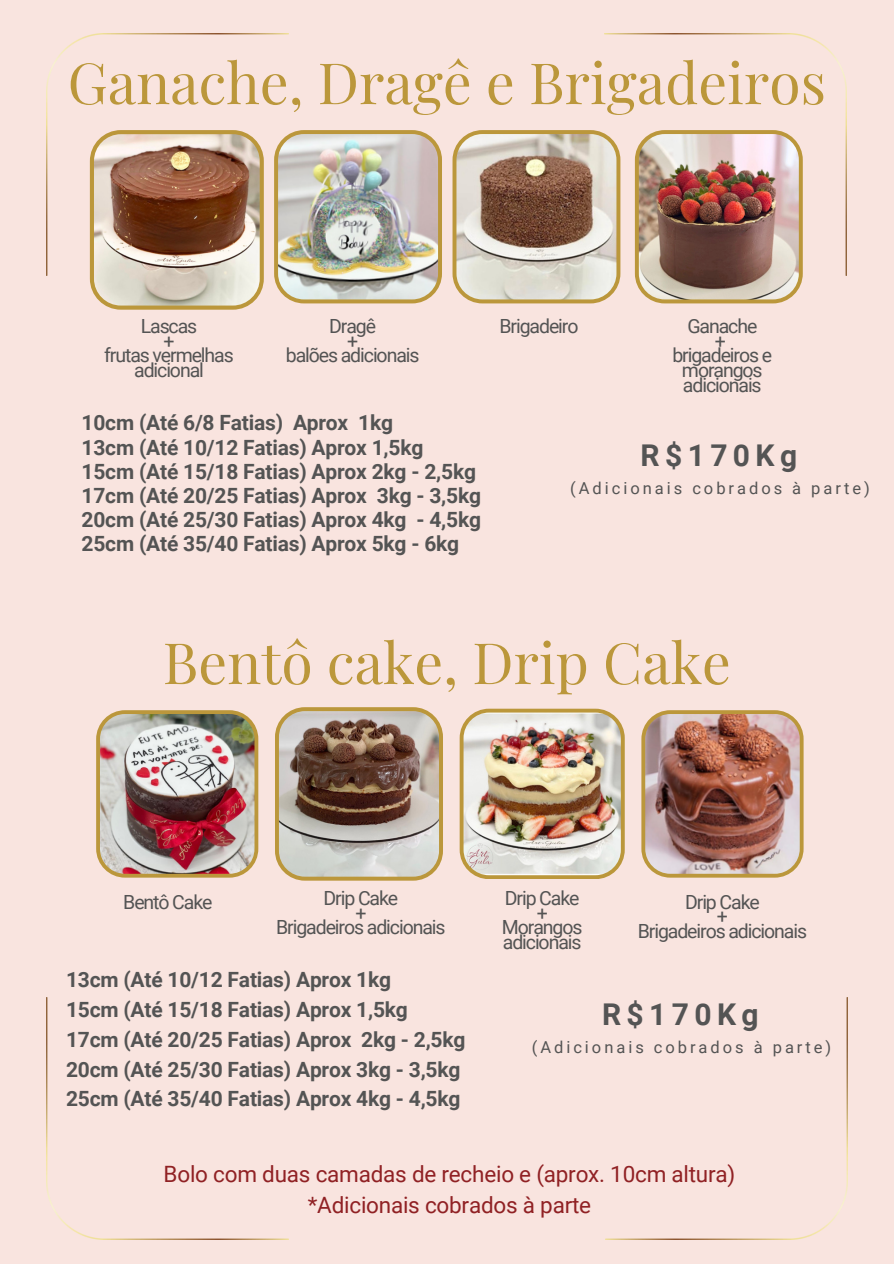
<style>
.page{position:relative;width:894px;height:1264px;background:#fff}
.page>*{position:absolute;margin:0;border:0;box-sizing:border-box;transform-origin:0 0}
.t1{font:57px "Playfair Display";color:#bb973b}
.t2{font:700 30px "Roboto";letter-spacing:.18em;color:#545454}
.t3{font:22.5px/31.5px "Roboto";letter-spacing:-.01em;color:#902124;text-align:center}
.t4{font:700 21px "Roboto";letter-spacing:-.01em;color:#545454}
.t5{font:19.5px/14.7px "Roboto";letter-spacing:-.055em;color:#545454;text-align:center}
.t6{font:16.5px "Roboto";letter-spacing:.18em;color:#545454}
</style>
<div class="page">
<div style="left:0;top:0;width:893px;height:1263px;background:#f9e4df"></div>
<img style="left:46px;top:997px;width:242px;height:242px">
<img style="left:605px;top:997px;width:242px;height:242px">
<img style="left:46px;top:34px;width:242px;height:242px">
<img style="left:604px;top:34px;width:242px;height:242px">
<svg style="left:275px;top:707px;width:168px;height:173px;background:#a19081"></svg>
<img style="left:641px;top:710px;width:162px;height:167px">
<img style="left:96px;top:710px;width:162px;height:167px">
<img style="left:459px;top:708px;width:165px;height:171px">
<img style="left:634px;top:130px;width:168px;height:173px">
<img style="left:274px;top:130px;width:168px;height:173px">
<svg style="left:452px;top:130px;width:168px;height:173px"></svg>
<svg style="left:90px;top:130px;width:174px;height:180px;background:#b5977f"></svg>
<h2 class="t1" style="left:68px;top:43px;width:759px">Ganache, Dragê e Brigadeiros</h2>
<p class="t5" style="left:141px;top:319px;width:58px">Lascas</p>
<p class="t5" style="left:499px;top:319px;width:80px">Brigadeiro</p>
<p class="t5" style="left:104px;top:334px;width:131px">+<br>frutas vermelhas adicional</p>
<p class="t5" style="left:286px;top:319px;width:135px">Dragê<br>+<br>balões adicionais</p>
<h1 class="t5" style="left:672px;top:319px;width:101px">Ganache<br>+ brigadeiros e morangos adicionais</h1>
<h4 class="t4" style="left:82px;top:411px;width:313px">10cm (Até 6/8 Fatias) Aprox 1kg</h4>
<h4 class="t4" style="left:82px;top:459px;width:396px">15cm (Até 15/18 Fatias) Aprox 2kg - 2,5kg</h4>
<h4 class="t4" style="left:82px;top:435px;width:343px">13cm (Até 10/12 Fatias) Aprox 1,5kg</h4>
<h2 class="t4" style="left:82px;top:483px;width:401px">17cm (Até 20/25 Fatias) Aprox 3kg - 3,5kg</h2>
<h2 class="t4" style="left:82px;top:507px;width:401px">20cm (Até 25/30 Fatias) Aprox 4kg - 4,5kg</h2>
<h2 class="t4" style="left:82px;top:532px;width:379px">25cm (Até 35/40 Fatias) Aprox 5kg - 6kg</h2>
<h2 class="t2" style="left:640px;top:438px;width:158px">R$170Kg</h2>
<h2 class="t6" style="left:570px;top:479px;width:301px">(Adicionais cobrados à parte)</h2>
<p class="t1" style="left:163px;top:622px;width:569px">Bentô cake, Drip Cake</p>
<h4 class="t5" style="left:123px;top:894px;width:91px">Bentô Cake</h4>
<h4 class="t5" style="left:276px;top:891px;width:171px">Drip Cake<br>+<br>Brigadeiros adicionais</h4>
<h2 class="t4" style="left:66px;top:967px;width:326px">13cm (Até 10/12 Fatias) Aprox 1kg</h2>
<h2 class="t4" style="left:66px;top:1027px;width:401px">17cm (Até 20/25 Fatias) Aprox 2kg - 2,5kg</h2>
<h2 class="t4" style="left:66px;top:1057px;width:396px">20cm (Até 25/30 Fatias) Aprox 3kg - 3,5kg</h2>
<p class="t4" style="left:66px;top:1086px;width:396px">25cm (Até 35/40 Fatias) Aprox 4kg - 4,5kg</p>
<h2 class="t4" style="left:66px;top:997px;width:343px">15cm (Até 15/18 Fatias) Aprox 1,5kg</h2>
<p class="t5" style="left:501px;top:891px;width:82px">Drip Cake +<br>Morangos adicionais</p>
<p class="t5" style="left:637px;top:894px;width:171px">Drip Cake<br>+<br>Brigadeiros adicionais</p>
<h4 class="t2" style="left:602px;top:997px;width:158px">R$170Kg</h4>
<h4 class="t6" style="left:531px;top:1038px;width:301px">(Adicionais cobrados à parte)</h4>
<h2 class="t3" style="left:163px;top:1158px;width:573px">Bolo com duas camadas de recheio e (aprox. 10cm altura) *Adicionais cobrados à parte</h2>
</div>
